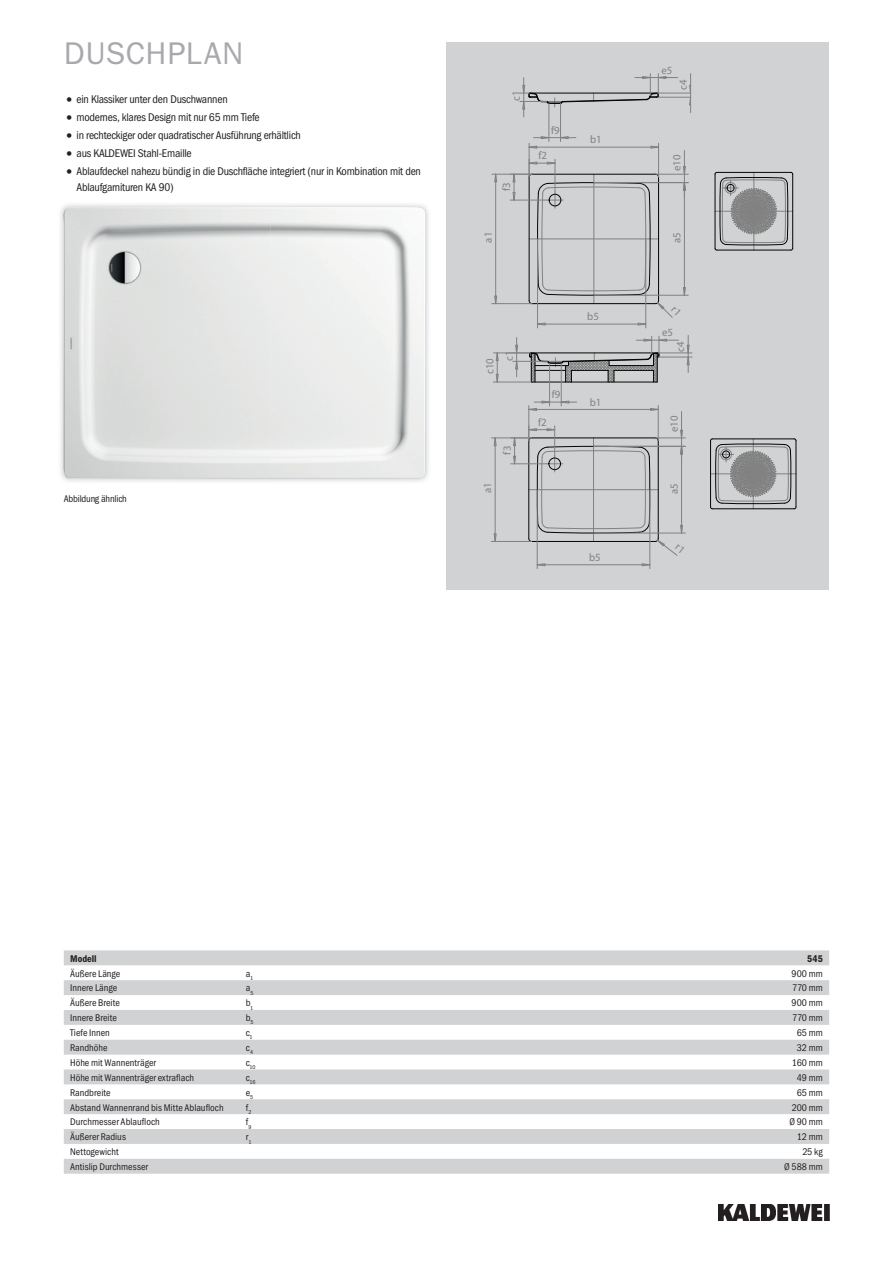
<style>
.page{position:relative;width:893px;height:1263px;background:#fff}
.page>*{position:absolute;margin:0;border:0;box-sizing:border-box;transform-origin:0 0}
.t1{font:31.5px "Franklin Gothic ITC";letter-spacing:.025em;color:#a8a9ad}
.t2{font:11.25px/15.8px "Franklin Gothic Cond ITC";letter-spacing:-.02em;color:#231f20}
.t3{font:10.95px "Myriad Pro";color:#808180}
.t4{font:9.75px "Franklin Gothic Cond ITC";color:#231f20}
.t5{font:9.75px "Franklin Gothic Cond ITC";letter-spacing:-.02em;color:#231f20}
.t6{font:600 9.75px "Franklin Gothic Cond ITC";color:#231f20}
.t7{font:5.7px "Franklin Gothic Cond ITC";color:#231f20}
.s1{font-size:15.75px}
</style>
<div class="page">
<img style="left:719px;top:1204px;width:110px;height:16px">
<div style="left:446px;top:43px;width:383px;height:547px;background:#d1d2d4"></div>
<svg style="left:715px;top:172px;width:78px;height:79px"></svg>
<svg style="left:710px;top:438px;width:87px;height:71px"></svg>
<div style="left:722px;top:451px;width:8px;height:7px;border:1px dashed #040503;border-radius:50%"></div>
<img style="left:60px;top:204px;width:369px;height:278px">
<img style="left:64px;top:207px;width:361px;height:271px">
<svg style="left:64px;top:950px;width:765px;height:224px;fill:#d3d4d6"></svg>
<svg style="left:491px;top:335px;width:201px;height:234px"></svg>
<svg style="left:492px;top:74px;width:199px;height:254px"></svg>
<h1 class="t1" style="left:64px;top:34px;width:181px">DUSCHPLAN</h1>
<p class="t2" style="left:64px;top:92px;width:165px"><span class="s1">•</span> ein Klassiker unter den Duschwannen</p>
<p class="t2" style="left:64px;top:110px;width:197px"><span class="s1">•</span> modernes, klares Design mit nur 65 mm Tiefe</p>
<p class="t2" style="left:64px;top:127px;width:239px"><span class="s1">•</span> in rechteckiger oder quadratischer Ausführung erhältlich</p>
<p class="t2" style="left:64px;top:145px;width:129px"><span class="s1">•</span> aus KALDEWEI Stahl-Emaille</p>
<p class="t2" style="left:77px;top:163px;width:346px;text-indent:-13px"><span class="s1">•</span> Ablaufdeckel nahezu bündig in die Duschfläche integriert (nur in Kombination mit den<br>Ablaufgarnituren KA 90)</p>
<p class="t5" style="left:64px;top:493px;width:65px">Abbildung ähnlich</p>
<p class="t3" style="left:661px;top:63px;width:12px">e5</p>
<p class="t3" style="left:676px;top:90px;width:12px;rotate:-90deg">c4</p>
<p class="t3" style="left:509px;top:101px;width:12px;rotate:-90deg">c1</p>
<p class="t3" style="left:551px;top:123px;width:10px">f9</p>
<p class="t3" style="left:590px;top:133px;width:13px">b1</p>
<p class="t3" style="left:538px;top:149px;width:10px">f2</p>
<p class="t3" style="left:670px;top:171px;width:18px;rotate:-90deg">e10</p>
<p class="t3" style="left:500px;top:191px;width:10px;rotate:-90deg">f3</p>
<p class="t3" style="left:481px;top:243px;width:12px;rotate:-90deg">a1</p>
<p class="t3" style="left:670px;top:243px;width:12px;rotate:-90deg">a5</p>
<p class="t3" style="left:587px;top:310px;width:13px">b5</p>
<p class="t3" style="left:662px;top:326px;width:12px">e5</p>
<p class="t3" style="left:483px;top:374px;width:17px;rotate:-90deg">c10</p>
<p class="t3" style="left:502px;top:361px;width:12px;rotate:-90deg">c1</p>
<p class="t3" style="left:674px;top:352px;width:12px;rotate:-90deg">c4</p>
<p class="t3" style="left:552px;top:388px;width:10px">f9</p>
<p class="t3" style="left:590px;top:395px;width:13px">b1</p>
<p class="t3" style="left:538px;top:415px;width:10px">f2</p>
<p class="t3" style="left:667px;top:432px;width:18px;rotate:-90deg">e10</p>
<p class="t3" style="left:500px;top:454px;width:10px;rotate:-90deg">f3</p>
<p class="t3" style="left:481px;top:493px;width:12px;rotate:-90deg">a1</p>
<p class="t3" style="left:667px;top:494px;width:12px;rotate:-90deg">a5</p>
<p class="t3" style="left:589px;top:550px;width:13px">b5</p>
<p class="t6" style="left:70px;top:953px;width:28px">Modell</p>
<p class="t6" style="left:807px;top:953px;width:17px">545</p>
<p class="t4" style="left:70px;top:967px;width:52px">Äußere Länge</p>
<p class="t4" style="left:246px;top:967px;width:9px">a<sub>1</sub></p>
<p class="t4" style="left:791px;top:967px;width:33px">900 mm</p>
<p class="t4" style="left:70px;top:982px;width:49px">Innere Länge</p>
<p class="t4" style="left:246px;top:982px;width:9px">a<sub>5</sub></p>
<p class="t4" style="left:792px;top:982px;width:32px">770 mm</p>
<p class="t4" style="left:70px;top:997px;width:51px">Äußere Breite</p>
<p class="t4" style="left:246px;top:997px;width:9px">b<sub>1</sub></p>
<p class="t4" style="left:791px;top:997px;width:33px">900 mm</p>
<p class="t4" style="left:70px;top:1012px;width:48px">Innere Breite</p>
<p class="t4" style="left:246px;top:1012px;width:9px">b<sub>5</sub></p>
<p class="t4" style="left:792px;top:1012px;width:32px">770 mm</p>
<p class="t4" style="left:70px;top:1027px;width:41px">Tiefe Innen</p>
<p class="t4" style="left:246px;top:1027px;width:8px">c<sub>1</sub></p>
<p class="t4" style="left:797px;top:1027px;width:28px">65 mm</p>
<p class="t4" style="left:70px;top:1042px;width:39px">Randhöhe</p>
<p class="t4" style="left:246px;top:1042px;width:9px">c<sub>4</sub></p>
<p class="t4" style="left:797px;top:1042px;width:27px">32 mm</p>
<p class="t4" style="left:70px;top:1057px;width:87px">Höhe mit Wannenträger</p>
<p class="t7" style="left:246px;top:1064px;width:11px"><sup>c</sup>10</p>
<p class="t4" style="left:792px;top:1057px;width:32px">160 mm</p>
<p class="t4" style="left:70px;top:1072px;width:126px">Höhe mit Wannenträger extraflach</p>
<p class="t7" style="left:246px;top:1079px;width:11px"><sup>c</sup>16</p>
<p class="t4" style="left:797px;top:1072px;width:27px">49 mm</p>
<p class="t4" style="left:70px;top:1087px;width:42px">Randbreite</p>
<p class="t4" style="left:246px;top:1087px;width:9px">e<sub>5</sub></p>
<p class="t4" style="left:797px;top:1087px;width:28px">65 mm</p>
<p class="t4" style="left:70px;top:1101px;width:155px">Abstand Wannenrand bis Mitte Ablaufloch</p>
<p class="t4" style="left:246px;top:1101px;width:7px">f<sub>2</sub></p>
<p class="t4" style="left:792px;top:1101px;width:33px">200 mm</p>
<p class="t4" style="left:70px;top:1116px;width:91px">Durchmesser Ablaufloch</p>
<p class="t4" style="left:246px;top:1116px;width:7px">f<sub>9</sub></p>
<p class="t4" style="left:789px;top:1116px;width:35px">Ø 90 mm</p>
<p class="t4" style="left:70px;top:1131px;width:57px">Äußerer Radius</p>
<p class="t4" style="left:246px;top:1131px;width:7px">r<sub>1</sub></p>
<p class="t4" style="left:797px;top:1131px;width:27px">12 mm</p>
<p class="t4" style="left:70px;top:1146px;width:50px">Nettogewicht</p>
<p class="t4" style="left:802px;top:1146px;width:22px">25 kg</p>
<p class="t4" style="left:70px;top:1161px;width:80px">Antislip Durchmesser</p>
<p class="t4" style="left:784px;top:1161px;width:40px">Ø 588 mm</p>
</div>
